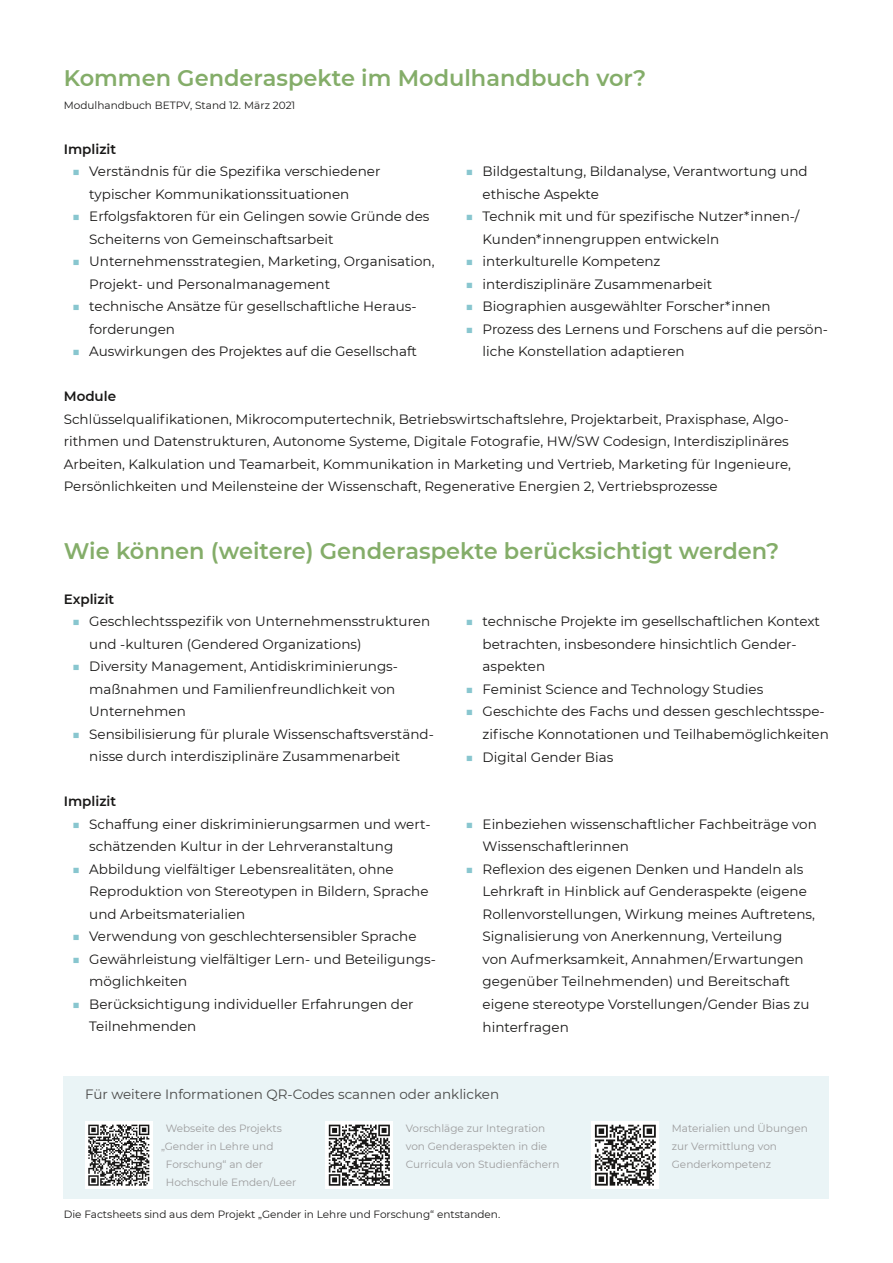
<style>
.page{position:relative;width:893px;height:1263px;background:#fff}
.page>*{position:absolute;margin:0;border:0;box-sizing:border-box;transform-origin:0 0}
.t1{font:600 22.5px "Montserrat";color:#84ad69}
.t2{font:13.5px/22.5px "Montserrat";color:#181716}
.t3{font:13.5px "Montserrat";color:#484847}
.t4{font:600 13.5px "Montserrat";color:#181716}
.t5{font:10.5px/18px "Montserrat";color:#9c9c9d}
.t6{font:10.5px "Montserrat";color:#181716}
.s1{font-weight:300;color:#88c6cf}
</style>
<div class="page">
<div style="left:64px;top:1076px;width:765px;height:123px;background:#eaf4f6"></div>
<div style="left:85px;top:1121px;width:68px;height:68px;background:#fff"></div>
<svg style="left:88px;top:1125px;width:61px;height:61px"></svg>
<svg style="left:326px;top:1121px;width:67px;height:68px"></svg>
<svg style="left:329px;top:1125px;width:61px;height:61px;background:#868584"></svg>
<svg style="left:592px;top:1121px;width:67px;height:68px"></svg>
<svg style="left:595px;top:1125px;width:61px;height:60px;background:#8c8b8b"></svg>
<h1 class="t1" style="left:64px;top:62px;width:584px">Kommen Genderaspekte im Modulhandbuch vor?</h1>
<p class="t6" style="left:64px;top:98px;width:233px">Modulhandbuch BETPV, Stand 12. März 2021</p>
<p class="t4" style="left:64px;top:139px;width:54px">Implizit</p>
<p class="t2" style="left:89px;top:160px;width:293px;text-indent:-17px"><span class="s1">■</span> Verständnis für die Spezifika verschiedener typischer Kommunikationssituationen</p>
<p class="t2" style="left:89px;top:205px;width:342px;text-indent:-17px"><span class="s1">■</span> Erfolgsfaktoren für ein Gelingen sowie Gründe des<br>Scheiterns von Gemeinschaftsarbeit</p>
<p class="t2" style="left:89px;top:250px;width:347px;text-indent:-17px"><span class="s1">■</span> Unternehmensstrategien, Marketing, Organisation,<br>Projekt- und Personalmanagement</p>
<p class="t2" style="left:89px;top:295px;width:329px;text-indent:-17px"><span class="s1">■</span> technische Ansätze für gesellschaftliche Heraus&shy;forderungen</p>
<p class="t2" style="left:72px;top:340px;width:346px"><span class="s1">■</span> Auswirkungen des Projektes auf die Gesellschaft</p>
<p class="t2" style="left:483px;top:160px;width:327px;text-indent:-17px"><span class="s1">■</span> Bildgestaltung, Bildanalyse, Verantwortung und ethische Aspekte</p>
<p class="t2" style="left:483px;top:205px;width:318px;text-indent:-17px"><span class="s1">■</span> Technik mit und für spezifische Nutzer*innen-/<br>Kunden*innengruppen entwickeln</p>
<p class="t2" style="left:466px;top:250px;width:196px"><span class="s1">■</span> interkulturelle Kompetenz</p>
<p class="t2" style="left:466px;top:272px;width:248px"><span class="s1">■</span> interdisziplinäre Zusammenarbeit</p>
<p class="t2" style="left:466px;top:295px;width:307px"><span class="s1">■</span> Biographien ausgewählter Forscher*innen</p>
<p class="t2" style="left:483px;top:317px;width:347px;text-indent:-17px"><span class="s1">■</span> Prozess des Lernens und Forschens auf die persön&shy;liche Konstellation adaptieren</p>
<p class="t4" style="left:64px;top:387px;width:54px">Module</p>
<p class="t2" style="left:64px;top:407px;width:729px">Schlüsselqualifikationen, Mikrocomputertechnik, Betriebswirtschaftslehre, Projektarbeit, Praxisphase, Algo&shy;rithmen und Datenstrukturen, Autonome Systeme, Digitale Fotografie, HW/SW Codesign, Interdisziplinäres Arbeiten, Kalkulation und Teamarbeit, Kommunikation in Marketing und Vertrieb, Marketing für Ingenieure, Persönlichkeiten und Meilensteine der Wissenschaft, Regenerative Energien 2, Vertriebsprozesse</p>
<h1 class="t1" style="left:64px;top:535px;width:717px">Wie können (weitere) Genderaspekte berücksichtigt werden?</h1>
<p class="t4" style="left:64px;top:589px;width:52px">Explizit</p>
<p class="t2" style="left:89px;top:610px;width:342px;text-indent:-17px"><span class="s1">■</span> Geschlechtsspezifik von Unternehmensstrukturen und -kulturen (Gendered Organizations)</p>
<p class="t2" style="left:89px;top:655px;width:309px;text-align:justify;text-indent:-17px"><span class="s1">■</span> Diversity Management, Antidiskriminierungs&shy;maßnahmen und Familienfreundlichkeit von Unternehmen</p>
<p class="t2" style="left:89px;top:722px;width:346px;text-indent:-17px"><span class="s1">■</span> Sensibilisierung für plurale Wissenschaftsverständ&shy;nisse durch interdisziplinäre Zusammenarbeit</p>
<p class="t4" style="left:64px;top:792px;width:54px">Implizit</p>
<p class="t2" style="left:89px;top:812px;width:343px;text-indent:-17px"><span class="s1">■</span> Schaffung einer diskriminierungsarmen und wert&shy;schätzenden Kultur in der Lehrveranstaltung</p>
<p class="t2" style="left:89px;top:857px;width:341px;text-indent:-17px"><span class="s1">■</span> Abbildung vielfältiger Lebensrealitäten, ohne<br>Reproduktion von Stereotypen in Bildern, Sprache und Arbeitsmaterialien</p>
<p class="t2" style="left:72px;top:925px;width:346px"><span class="s1">■</span> Verwendung von geschlechtersensibler Sprache</p>
<p class="t2" style="left:89px;top:947px;width:348px;text-indent:-17px"><span class="s1">■</span> Gewährleistung vielfältiger Lern- und Beteiligungs&shy;möglichkeiten</p>
<p class="t2" style="left:89px;top:992px;width:326px;text-indent:-17px"><span class="s1">■</span> Berücksichtigung individueller Erfahrungen der<br>Teilnehmenden</p>
<p class="t2" style="left:483px;top:610px;width:339px;text-indent:-17px"><span class="s1">■</span> technische Projekte im gesellschaftlichen Kontext betrachten, insbesondere hinsichtlich Gender&shy;aspekten</p>
<p class="t2" style="left:466px;top:677px;width:299px"><span class="s1">■</span> Feminist Science and Technology Studies</p>
<p class="t2" style="left:483px;top:700px;width:348px;text-indent:-17px"><span class="s1">■</span> Geschichte des Fachs und dessen geschlechtsspe&shy;zifische Konnotationen und Teilhabemöglichkeiten</p>
<p class="t2" style="left:466px;top:745px;width:149px"><span class="s1">■</span> Digital Gender Bias</p>
<p class="t2" style="left:483px;top:812px;width:336px;text-indent:-17px"><span class="s1">■</span> Einbeziehen wissenschaftlicher Fachbeiträge von<br>Wissenschaftlerinnen</p>
<p class="t2" style="left:483px;top:857px;width:334px;text-indent:-17px"><span class="s1">■</span> Reflexion des eigenen Denken und Handeln als Lehrkraft in Hinblick auf Genderaspekte (eigene Rollenvorstellungen, Wirkung meines Auftretens, Signalisierung von Anerkennung, Verteilung<br>von Aufmerksamkeit, Annahmen/Erwartungen gegenüber Teilnehmenden) und Bereitschaft eigene stereotype Vorstellungen/Gender Bias zu hinterfragen</p>
<p class="t3" style="left:85px;top:1085px;width:416px">Für weitere Informationen QR-Codes scannen oder anklicken</p>
<p class="t5" style="left:166px;top:1118px;width:118px">Webseite des Projekts</p>
<p class="t5" style="left:161px;top:1136px;width:114px">„Gender in Lehre und</p>
<p class="t5" style="left:166px;top:1154px;width:99px">Forschung“ an der</p>
<p class="t5" style="left:166px;top:1172px;width:132px">Hochschule Emden/Leer</p>
<p class="t6" style="left:64px;top:1207px;width:438px">Die Factsheets sind aus dem Projekt „Gender in Lehre und Forschung“ entstanden.</p>
<p class="t5" style="left:406px;top:1118px;width:155px">Vorschläge zur Integration von Genderaspekten in die<br>Curricula von Studienfächern</p>
<p class="t5" style="left:672px;top:1118px;width:137px">Materialien und Übungen zur Vermittlung von<br>Genderkompetenz</p>
</div>
